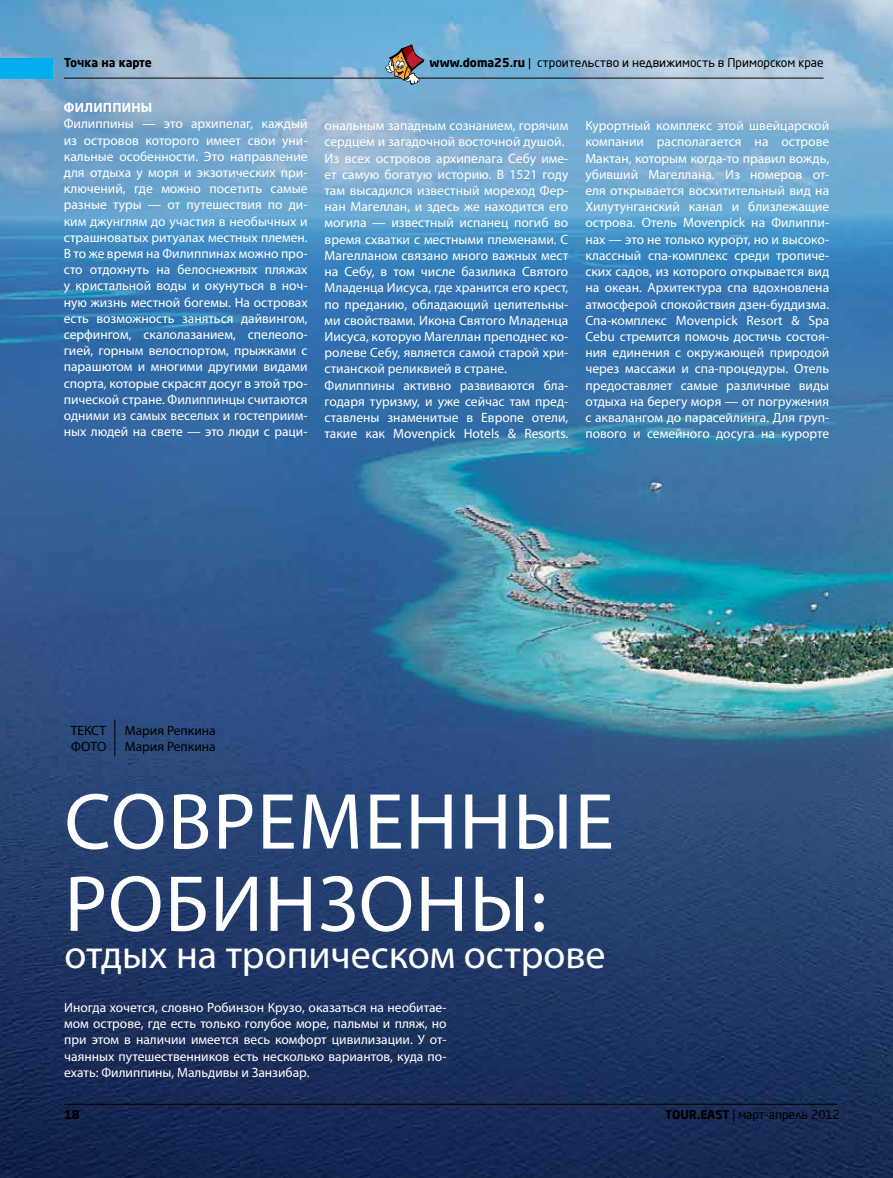
<style>
.page{position:relative;width:893px;height:1178px;background:#fff}
.page>*{position:absolute;margin:0;border:0;box-sizing:border-box;transform-origin:0 0}
.t1{font:80.1px "Myriad Pro";color:#fff}
.t2{font:40.05px "Myriad Pro";color:#fff}
.t3{font:13.5px/16.2px "Myriad Pro";color:#fff;text-align:justify}
.t4{font:13.5px "Myriad Pro";color:#000}
.t5{font:700 13.5px "Myriad Pro";color:#fff}
.t6{font:12px "Neo Sans Pro";color:#000}
.t7{font:700 12px "Neo Sans Pro";color:#000}
.s1{font-weight:700}
</style>
<div class="page">
<img style="left:0;top:0;width:893px;height:1178px">
<hr style="left:114px;top:719px;width:1px;height:37px;background:#000">
<hr style="left:64px;top:1104px;width:774px;height:1px;background:#000">
<hr style="left:64px;top:78px;width:759px;height:1px;background:#000">
<div style="left:0;top:58px;width:53px;height:20px;background:#00aeef"></div>
<svg style="left:385px;top:45px;width:39px;height:40px;background:#828085"></svg>
<p class="t7" style="left:64px;top:55px;width:89px">Точка на карте</p>
<p class="t6" style="left:430px;top:55px;width:395px"><span class="s1">www.doma25.ru</span> | строительство и недвижимость в П риморском крае</p>
<p class="t5" style="left:64px;top:99px;width:22px">Филиппин</p>
<p class="t5" style="left:141px;top:99px;width:13px">ы</p>
<p class="t3" style="left:64px;top:116px;width:245px">Филиппины — это архипелаг, каждый из островов которого имеет свои уни&shy;кальные особенности. Это направление для отдыха у моря и экзотических при&shy;ключений, где можно посетить самые разные туры — от путешествия по ди&shy;ким джунглям до участия в необычных и страшноватых ритуалах местных племен.<br>В то же время на Филиппинах можно про&shy;сто отдохнуть на белоснежных пляжах у кристальной воды и окунуться в ноч&shy;ную жизнь местной богемы. На островах есть возможность заняться дайвингом, серфингом, скалолазанием, спелеоло&shy;гией, горным велоспортом, прыжками с парашютом и многими другими видами спорта, которые скрасят досуг в этой тро&shy;пической стране. Филиппинцы считаются одними из самых веселых и гостеприим&shy;ных людей на свете — это люди с раци-</p>
<p class="t3" style="left:325px;top:117px;width:245px;text-align:left">ональным западным сознанием, горячим сердцем и загадочной восточной душой.<br>Из всех островов архипелага Себу име&shy;ет самую богатую историю. В 1521 году там высадился известный мореход Фер&shy;нан Магеллан, и здесь же находится его могила — известный испанец погиб во время схватки с местными племенами. С Магелланом связано много важных мест на Себу, в том числе базилика Святого Младенца Иисуса, где хранится его крест, по преданию, обладающий целительны&shy;ми свойствами. Икона Святого Младенца Иисуса, которую Магеллан преподнес ко&shy;ролеве Себу, является самой старой хри&shy;стианской реликвией в стране.<br>Филиппины активно развиваются бла&shy;годаря туризму, и уже сейчас там пред&shy;ставлены знаменитые в Европе отели, такие как Movenpick Hotels &amp; Resorts.</p>
<p class="t3" style="left:585px;top:117px;width:245px">Курортный комплекс этой швейцарской компании располагается на острове Мактан, которым когда-то правил вождь, убивший Магеллана. Из номеров от&shy;еля открывается восхитительный вид на Хилутунганский канал и близлежащие острова. Отель Movenpick на Филиппи&shy;нах — это не только курорт, но и высоко&shy;классный спа-комплекс среди тропиче&shy;ских садов, из которого открывается вид на океан. Архитектура спа вдохновлена атмосферой спокойствия дзен-буддизма.<br>Спа-комплекс Movenpick Resort &amp; Spa Cebu стремится помочь достичь состоя&shy;ния единения с окружающей природой через массажи и спа-процедуры. Отель предоставляет самые различные виды отдыха на берегу моря — от погружения с аквалангом до парасейлинга. Для груп&shy;пового и семейного досуга на курорте</p>
<p class="t4" style="left:71px;top:722px;width:37px">ТЕКСТ</p>
<p class="t4" style="left:125px;top:722px;width:92px">Мария Репкина</p>
<p class="t4" style="left:71px;top:738px;width:20px">Фото</p>
<p class="t4" style="left:125px;top:738px;width:92px">Мария Репкина</p>
<h1 class="t1" style="left:65px;top:772px;width:97px">Современн</h1>
<h1 class="t1" style="left:513px;top:772px;width:93px">ые</h1>
<h1 class="t1" style="left:65px;top:854px;width:95px">Робинзон</h1>
<h1 class="t1" style="left:470px;top:854px;width:79px">ы:</h1>
<h2 class="t2" style="left:64px;top:929px;width:543px">отдых на тропическом острове</h2>
<p class="t3" style="left:64px;top:999px;width:384px">Иногда хочется, словно Робинзон Крузо, оказаться на необитае&shy;мом острове, где есть только голубое море, пальмы и пляж, но при этом в наличии имеется весь комфорт цивилизации. У от&shy;чаянных путешественников есть несколько вариантов, куда по&shy;ехать: Филиппины, Мальдивы и Занзибар.</p>
<p class="t7" style="left:64px;top:1107px;width:17px">18</p>
<p class="t7" style="left:665px;top:1107px;width:9px">TOUR</p>
<p class="t7" style="left:697px;top:1107px;width:12px">.EAST</p>
<p class="t6" style="left:732px;top:1107px;width:109px">| март-апрель 2012</p>
</div>
